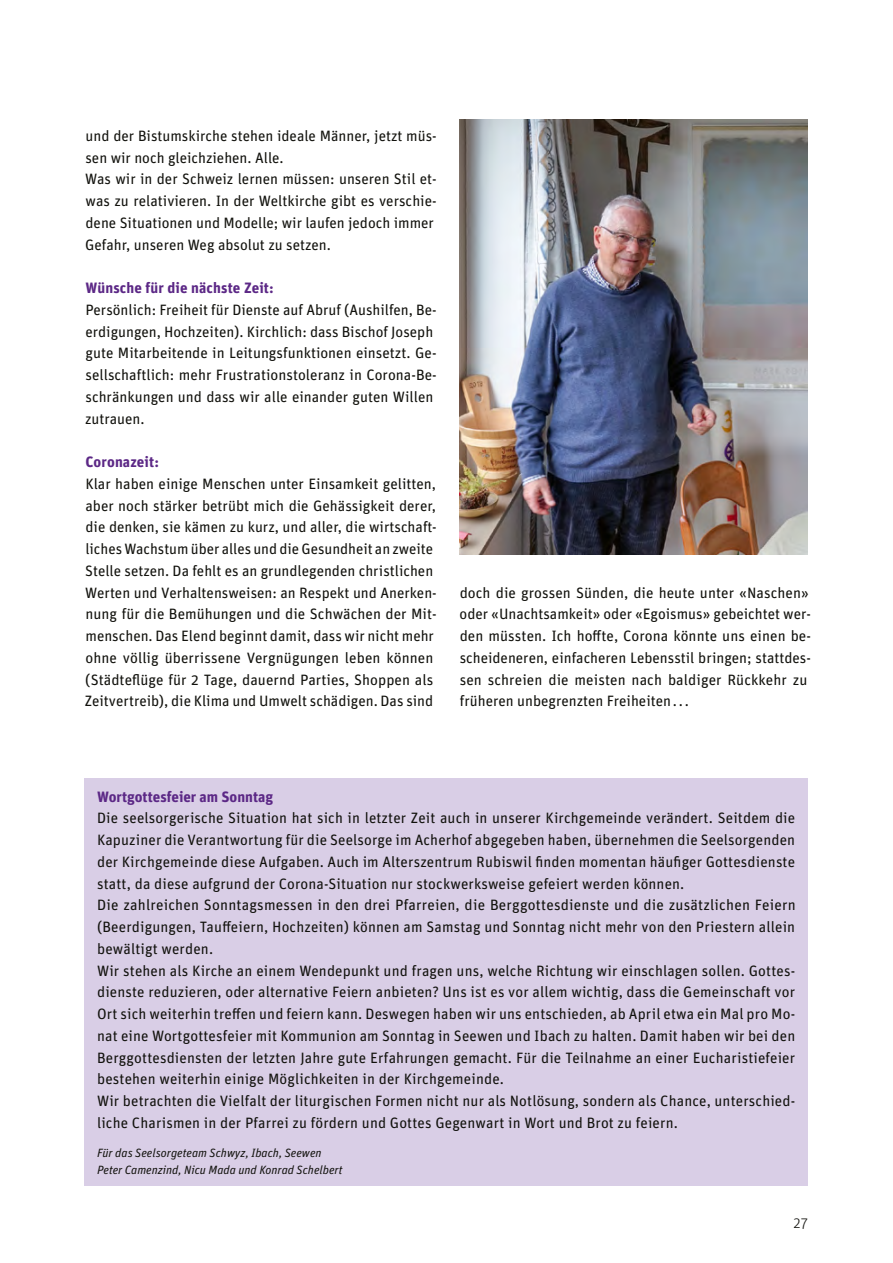
<style>
.page{position:relative;width:893px;height:1263px;background:#fff}
.page>*{position:absolute;margin:0;border:0;box-sizing:border-box;transform-origin:0 0}
.t1{font:15px/21.8px "Unit OT";letter-spacing:.005em;color:#12120d}
.t2{font:700 15px "Unit OT";letter-spacing:.01em;color:#5c2886}
.t3{font:300 15px "Unit OT";color:#12120d}
.t4{font:italic 12px/16.5px "Unit OT";color:#12120d}
</style>
<div class="page">
<div style="left:84px;top:778px;width:724px;height:408px;background:#d9cee6"></div>
<img style="left:459px;top:119px;width:349px;height:435px">
<p class="t1" style="left:85px;top:125px;width:353px">und der Bistumskirche stehen ideale Männer, jetzt müs&shy;sen wir noch gleichziehen. Alle.<br>Was wir in der Schweiz lernen müssen: unseren Stil et&shy;was zu relativieren. In der Weltkirche gibt es verschie&shy;dene Situationen und Modelle; wir laufen jedoch immer Gefahr, unseren Weg absolut zu setzen.</p>
<p class="t2" style="left:86px;top:278px;width:190px">Wünsche für die nächste Zeit:</p>
<p class="t1" style="left:85px;top:299px;width:353px">Persönlich: Freiheit für Dienste auf Abruf (Aushilfen, Be&shy;erdigungen, Hochzeiten). Kirchlich: dass Bischof Joseph gute Mitarbeitende in Leitungsfunktionen einsetzt. Ge&shy;sellschaftlich: mehr Frustrationstoleranz in Corona-Be&shy;schränkungen und dass wir alle einander guten Willen zutrauen.</p>
<p class="t2" style="left:86px;top:452px;width:75px">Coronazeit:</p>
<p class="t1" style="left:85px;top:473px;width:353px">Klar haben einige Menschen unter Einsamkeit gelitten, aber noch stärker betrübt mich die Gehässigkeit derer, die denken, sie kämen zu kurz, und aller, die wirtschaft&shy;liches Wachstum über alles und die Gesundheit an zweite Stelle setzen. Da fehlt es an grundlegenden christlichen Werten und Verhaltensweisen: an Respekt und Anerken&shy;nung für die Bemühungen und die Schwächen der Mit&shy;menschen. Das Elend beginnt damit, dass wir nicht mehr ohne völlig überrissene Vergnügungen leben können (Städteflüge für 2 Tage, dauernd Parties, Shoppen als Zeitvertreib), die Klima und Umwelt schädigen. Das sind</p>
<p class="t1" style="left:460px;top:581px;width:353px">doch die grossen Sünden, die heute unter «Naschen» oder «Unachtsamkeit» oder «Egoismus» gebeichtet wer&shy;den müssten. Ich hoffte, Corona könnte uns einen be&shy;scheideneren, einfacheren Lebensstil bringen; stattdes&shy;sen schreien die meisten nach baldiger Rückkehr zu früheren unbegrenzten Freiheiten...</p>
<p class="t2" style="left:97px;top:787px;width:177px">Wortgottesfeier am Sonntag</p>
<p class="t1" style="left:97px;top:807px;width:700px">Die seelsorgerische Situation hat sich in letzter Zeit auch in unserer Kirchgemeinde verändert. Seitdem die Kapuziner die Verantwortung für die Seelsorge im Acherhof abgegeben haben, übernehmen die Seelsorgenden der Kirchgemeinde diese Aufgaben. Auch im Alterszentrum Rubiswil finden momentan häufiger Gottesdienste statt, da diese aufgrund der Corona-Situation nur stockwerksweise gefeiert werden können.<br>Die zahlreichen Sonntagsmessen in den drei Pfarreien, die Berggottesdienste und die zusätzlichen Feiern (Beerdigungen, Tauffeiern, Hochzeiten) können am Samstag und Sonntag nicht mehr von den Priestern allein bewältigt werden.<br>Wir stehen als Kirche an einem Wendepunkt und fragen uns, welche Richtung wir einschlagen sollen. Gottes&shy;dienste reduzieren, oder alternative Feiern anbieten? Uns ist es vor allem wichtig, dass die Gemeinschaft vor Ort sich weiterhin treffen und feiern kann. Deswegen haben wir uns entschieden, ab April etwa ein Mal pro Mo&shy;nat eine Wortgottesfeier mit Kommunion am Sonntag in Seewen und Ibach zu halten. Damit haben wir bei den Berggottesdiensten der letzten Jahre gute Erfahrungen gemacht. Für die Teilnahme an einer Eucharistiefeier bestehen weiterhin einige Möglichkeiten in der Kirchgemeinde.<br>Wir betrachten die Vielfalt der liturgischen Formen nicht nur als Notlösung, sondern als Chance, unterschied&shy;liche Charismen in der Pfarrei zu fördern und Gottes Gegenwart in Wort und Brot zu feiern.</p>
<p class="t4" style="left:97px;top:1145px;width:247px">Für das Seelsorgeteam Schwyz, Ibach, Seewen<br>Peter Camenzind, Nicu Mada und Konrad Schelbert</p>
<p class="t3" style="left:793px;top:1214px;width:16px">27</p>
</div>
